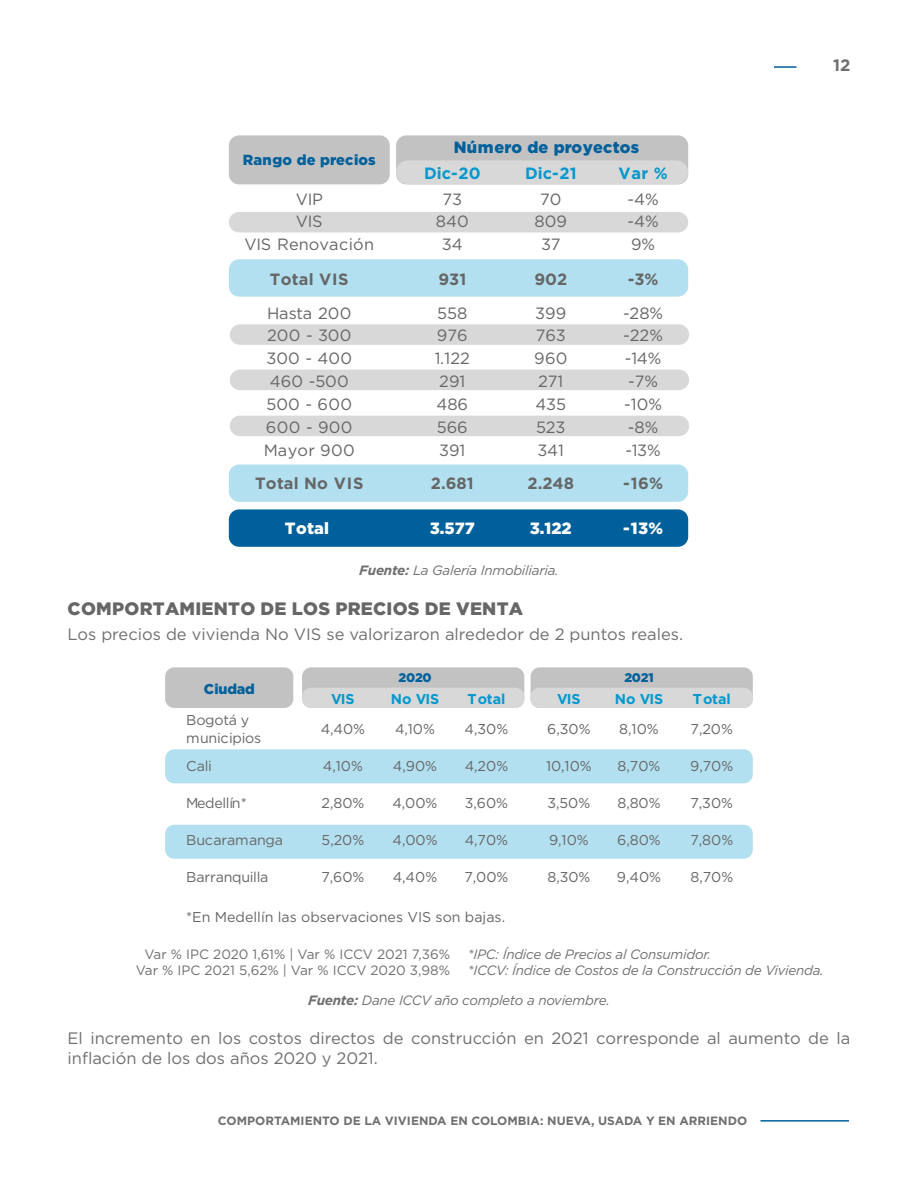
<style>
.page{position:relative;width:918px;height:1188px;background:#fff}
.page>*{position:absolute;margin:0;border:0;box-sizing:border-box;transform-origin:0 0}
.t1{font:900 18px "Gotham";letter-spacing:.015em;color:#666}
.t2{font:16.5px/19.8px "Gotham";color:#706f6f}
.t3{font:700 16.5px "Gotham";color:#706f6f}
.t4{font:16.35px "Gotham";color:#666}
.t5{font:700 16.35px "Gotham";letter-spacing:.005em;color:#666}
.t6{font:900 16.35px "Gotham";color:#fff}
.t7{font:900 16.35px "Gotham";letter-spacing:.01em;color:#00609b}
.t8{font:700 16.35px "Gotham";color:#0098ce}
.t9{font:900 14.55px "Gotham";letter-spacing:.01em;color:#00609b}
.t10{font:14.25px "Gotham";color:#666}
.t11{font:14.25px/18px "Gotham";letter-spacing:-.02em;color:#666}
.t12{font:700 14.25px "Gotham";letter-spacing:-.01em;color:#0098ce}
.t13{font:900 14.25px "Gotham";letter-spacing:-.01em;color:#00609b}
.t14{font:italic 13.5px/16.2px "Gotham";letter-spacing:-.02em;color:#706f6f}
.t15{font:13.5px/16.2px "Gotham";color:#706f6f;text-align:right}
.t16{font:900 12.45px "Gotham";letter-spacing:-.02em;color:#00609b}
.t17{font:700 12px "Gotham";color:#706f6f}
.s1{font-weight:700}
</style>
<div class="page">
<hr style="left:760px;top:1120px;width:89px;height:2px;background:#00609b">
<hr style="left:774px;top:66px;width:22px;height:2px;background:#00609b">
<div style="left:396px;top:135px;width:292px;height:49px;background:#c2c2c2;border-radius:10px"></div>
<div style="left:229px;top:135px;width:161px;height:49px;background:#c2c2c2;border-radius:10px"></div>
<div style="left:396px;top:160px;width:292px;height:24px;background:#d8d8d8;border-radius:12px"></div>
<div style="left:229px;top:212px;width:459px;height:20px;background:#d8d8d8;border-radius:10px"></div>
<div style="left:230px;top:324px;width:459px;height:21px;background:#d8d8d8;border-radius:10px"></div>
<div style="left:230px;top:370px;width:459px;height:20px;background:#d8d8d8;border-radius:10px"></div>
<div style="left:230px;top:416px;width:459px;height:20px;background:#d8d8d8;border-radius:10px"></div>
<div style="left:229px;top:259px;width:459px;height:38px;background:#b3e0f0;border-radius:10px"></div>
<div style="left:229px;top:465px;width:459px;height:37px;background:#b3e0f0;border-radius:10px"></div>
<div style="left:229px;top:509px;width:459px;height:38px;background:#00609b;border-radius:10px"></div>
<div style="left:302px;top:667px;width:222px;height:41px;background:#c2c2c2;border-radius:9px"></div>
<div style="left:165px;top:749px;width:588px;height:34px;background:#b3e0f0;border-radius:9px"></div>
<div style="left:165px;top:667px;width:128px;height:41px;background:#c2c2c2;border-radius:9px"></div>
<div style="left:302px;top:688px;width:222px;height:20px;background:#d8d8d8;border-radius:9px"></div>
<div style="left:165px;top:825px;width:588px;height:34px;background:#b3e0f0;border-radius:9px"></div>
<div style="left:531px;top:667px;width:222px;height:41px;background:#c2c2c2;border-radius:9px"></div>
<div style="left:531px;top:688px;width:222px;height:20px;background:#d8d8d8;border-radius:9px"></div>
<p class="t3" style="left:833px;top:54px;width:19px">12</p>
<p class="t9" style="left:243px;top:151px;width:135px">Rango de precios</p>
<p class="t7" style="left:454px;top:138px;width:187px">Número de proyectos</p>
<p class="t8" style="left:424px;top:162px;width:58px">Dic-20</p>
<p class="t8" style="left:525px;top:162px;width:53px">Dic-21</p>
<p class="t8" style="left:619px;top:162px;width:51px">Var %</p>
<p class="t4" style="left:296px;top:188px;width:29px">VIP</p>
<p class="t4" style="left:442px;top:188px;width:21px">73</p>
<p class="t4" style="left:540px;top:188px;width:23px">70</p>
<p class="t4" style="left:628px;top:188px;width:33px">-4%</p>
<p class="t4" style="left:296px;top:211px;width:28px">VIS</p>
<p class="t4" style="left:436px;top:211px;width:34px">840</p>
<p class="t4" style="left:535px;top:211px;width:34px">809</p>
<p class="t4" style="left:628px;top:211px;width:33px">-4%</p>
<p class="t4" style="left:245px;top:234px;width:131px">VIS Renovación</p>
<p class="t4" style="left:442px;top:234px;width:22px">34</p>
<p class="t4" style="left:541px;top:234px;width:21px">37</p>
<p class="t4" style="left:631px;top:234px;width:26px">9%</p>
<p class="t5" style="left:270px;top:268px;width:80px">Total VIS</p>
<p class="t5" style="left:438px;top:268px;width:29px">931</p>
<p class="t5" style="left:534px;top:268px;width:34px">902</p>
<p class="t5" style="left:628px;top:268px;width:32px">-3%</p>
<p class="t4" style="left:267px;top:302px;width:86px">Hasta 200</p>
<p class="t4" style="left:437px;top:302px;width:32px">558</p>
<p class="t4" style="left:535px;top:302px;width:33px">399</p>
<p class="t4" style="left:623px;top:302px;width:42px">-28%</p>
<p class="t4" style="left:267px;top:325px;width:86px">200 - 300</p>
<p class="t4" style="left:437px;top:325px;width:32px">976</p>
<p class="t4" style="left:536px;top:325px;width:32px">763</p>
<p class="t4" style="left:623px;top:325px;width:41px">-22%</p>
<p class="t4" style="left:267px;top:348px;width:87px">300 - 400</p>
<p class="t4" style="left:435px;top:348px;width:37px">1.122</p>
<p class="t4" style="left:534px;top:348px;width:35px">960</p>
<p class="t4" style="left:625px;top:348px;width:38px">-14%</p>
<p class="t4" style="left:270px;top:371px;width:81px">460 -500</p>
<p class="t4" style="left:439px;top:371px;width:28px">291</p>
<p class="t4" style="left:538px;top:371px;width:27px">271</p>
<p class="t4" style="left:628px;top:371px;width:31px">-7%</p>
<p class="t4" style="left:267px;top:394px;width:87px">500 - 600</p>
<p class="t4" style="left:436px;top:394px;width:33px">486</p>
<p class="t4" style="left:535px;top:394px;width:32px">435</p>
<p class="t4" style="left:624px;top:394px;width:39px">-10%</p>
<p class="t4" style="left:266px;top:416px;width:88px">600 - 900</p>
<p class="t4" style="left:437px;top:416px;width:32px">566</p>
<p class="t4" style="left:536px;top:416px;width:31px">523</p>
<p class="t4" style="left:628px;top:416px;width:32px">-8%</p>
<p class="t4" style="left:264px;top:439px;width:92px">Mayor 900</p>
<p class="t4" style="left:439px;top:439px;width:28px">391</p>
<p class="t4" style="left:538px;top:439px;width:28px">341</p>
<p class="t4" style="left:625px;top:439px;width:37px">-13%</p>
<p class="t5" style="left:255px;top:473px;width:110px">Total No VIS</p>
<p class="t5" style="left:431px;top:473px;width:44px">2.681</p>
<p class="t5" style="left:528px;top:473px;width:48px">2.248</p>
<p class="t5" style="left:623px;top:473px;width:41px">-16%</p>
<p class="t6" style="left:285px;top:519px;width:46px">Total</p>
<p class="t6" style="left:430px;top:519px;width:47px">3.577</p>
<p class="t6" style="left:530px;top:519px;width:43px">3.122</p>
<p class="t6" style="left:623px;top:519px;width:41px">-13%</p>
<p class="t14" style="left:359px;top:561px;width:201px"><span class="s1">Fuente:</span> La Galería Inmobiliaria.</p>
<p class="t1" style="left:68px;top:598px;width:457px">COMPORTAMIENTO DE LOS PRECIOS DE VENTA</p>
<p class="t2" style="left:68px;top:624px;width:617px">Los precios de vivienda No VIS se valorizaron alrededor de 2 puntos reales.</p>
<p class="t13" style="left:204px;top:680px;width:52px">Ciudad</p>
<p class="t16" style="left:398px;top:670px;width:35px">2020</p>
<p class="t12" style="left:331px;top:689px;width:25px">VIS</p>
<p class="t12" style="left:391px;top:689px;width:50px">No VIS</p>
<p class="t12" style="left:468px;top:689px;width:39px">Total</p>
<p class="t16" style="left:624px;top:670px;width:31px">2021</p>
<p class="t12" style="left:557px;top:689px;width:25px">VIS</p>
<p class="t12" style="left:615px;top:689px;width:50px">No VIS</p>
<p class="t12" style="left:693px;top:689px;width:39px">Total</p>
<p class="t11" style="left:186px;top:710px;width:76px">Bogotá y municipios</p>
<p class="t10" style="left:321px;top:720px;width:46px">4,40%</p>
<p class="t10" style="left:395px;top:720px;width:42px">4,10%</p>
<p class="t10" style="left:465px;top:720px;width:45px">4,30%</p>
<p class="t10" style="left:547px;top:720px;width:45px">6,30%</p>
<p class="t10" style="left:619px;top:720px;width:41px">8,10%</p>
<p class="t10" style="left:691px;top:720px;width:44px">7,20%</p>
<p class="t10" style="left:186px;top:757px;width:27px">Cali</p>
<p class="t10" style="left:323px;top:757px;width:42px">4,10%</p>
<p class="t10" style="left:393px;top:757px;width:46px">4,90%</p>
<p class="t10" style="left:465px;top:757px;width:45px">4,20%</p>
<p class="t10" style="left:546px;top:757px;width:47px">10,10%</p>
<p class="t10" style="left:618px;top:757px;width:44px">8,70%</p>
<p class="t10" style="left:690px;top:757px;width:45px">9,70%</p>
<p class="t11" style="left:186px;top:794px;width:62px">Medellín*</p>
<p class="t10" style="left:322px;top:794px;width:44px">2,80%</p>
<p class="t10" style="left:393px;top:794px;width:46px">4,00%</p>
<p class="t10" style="left:465px;top:794px;width:45px">3,60%</p>
<p class="t10" style="left:548px;top:794px;width:44px">3,50%</p>
<p class="t10" style="left:617px;top:794px;width:45px">8,80%</p>
<p class="t10" style="left:691px;top:794px;width:44px">7,30%</p>
<p class="t11" style="left:186px;top:831px;width:98px">Bucaramanga</p>
<p class="t10" style="left:322px;top:831px;width:44px">5,20%</p>
<p class="t10" style="left:392px;top:831px;width:47px">4,00%</p>
<p class="t10" style="left:465px;top:831px;width:45px">4,70%</p>
<p class="t10" style="left:549px;top:831px;width:41px">9,10%</p>
<p class="t10" style="left:617px;top:831px;width:45px">6,80%</p>
<p class="t10" style="left:690px;top:831px;width:44px">7,80%</p>
<p class="t11" style="left:186px;top:868px;width:84px">Barranquilla</p>
<p class="t10" style="left:321px;top:868px;width:45px">7,60%</p>
<p class="t10" style="left:393px;top:868px;width:46px">4,40%</p>
<p class="t10" style="left:464px;top:868px;width:46px">7,00%</p>
<p class="t10" style="left:547px;top:868px;width:45px">8,30%</p>
<p class="t10" style="left:617px;top:868px;width:46px">9,40%</p>
<p class="t10" style="left:690px;top:868px;width:44px">8,70%</p>
<p class="t10" style="left:186px;top:907px;width:321px">*En Medellín las observaciones VIS son bajas.</p>
<p class="t15" style="left:136px;top:946px;width:316px">Var % IPC 2020 1,61% | Var % ICCV 2021 7,36%<br>Var % IPC 2021 5,62% | Var % ICCV 2020 3,98%</p>
<p class="t14" style="left:468px;top:946px;width:357px">*IPC: Índice de Precios al Consumidor.<br>*ICCV: Índice de Costos de la Construcción de Vivienda.</p>
<p class="t14" style="left:308px;top:992px;width:303px"><span class="s1">Fuente:</span> Dane ICCV año completo a noviembre.</p>
<p class="t2" style="left:68px;top:1028px;width:784px">El incremento en los costos directos de construcción en 2021 corresponde al aumento de la inflación de los dos años 2020 y 2021.</p>
<p class="t17" style="left:218px;top:1113px;width:531px">COMPORTAMIENTO DE LA VIVIENDA EN COLOMBIA: NUEVA, USADA Y EN ARRIENDO</p>
</div>
